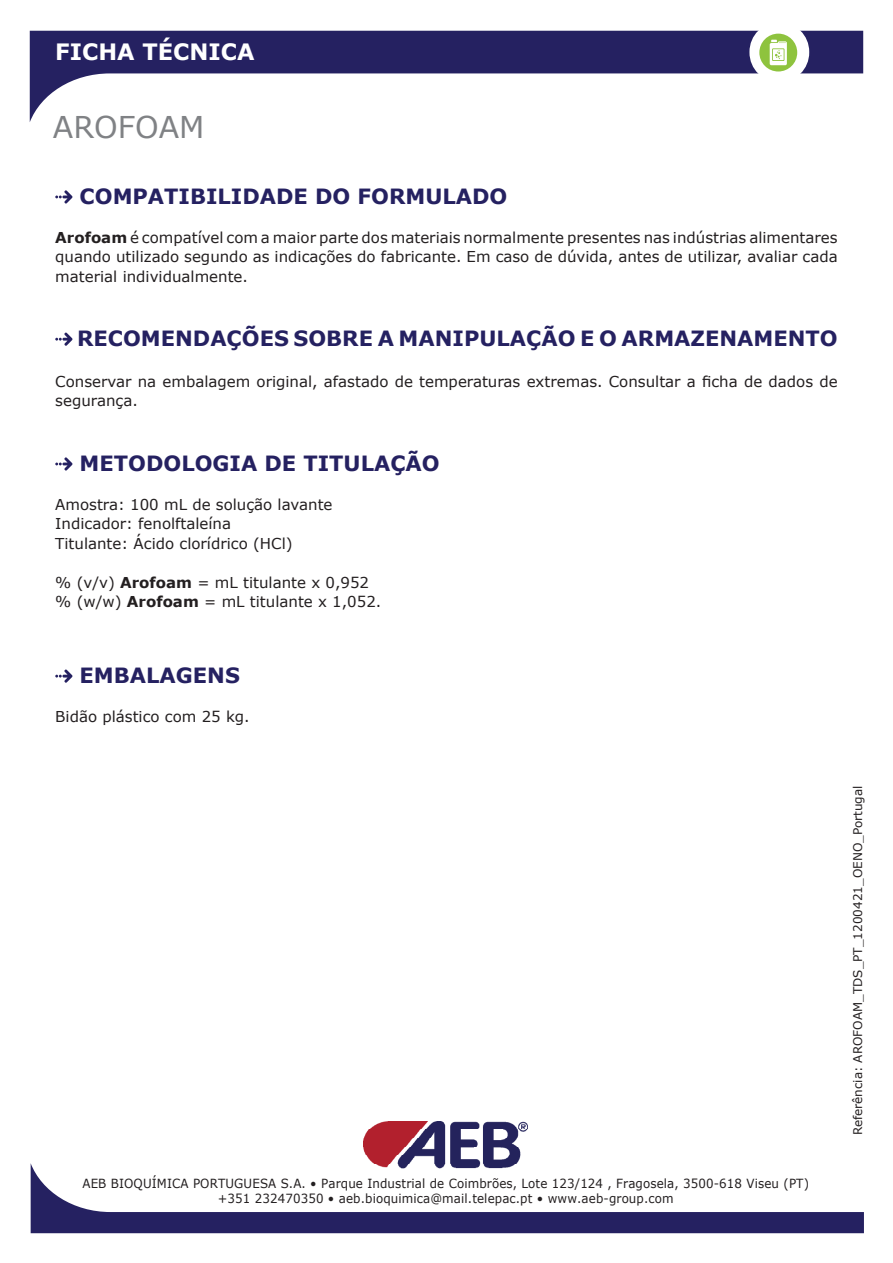
<style>
.page{position:relative;width:893px;height:1263px;background:#fff}
.page>*{position:absolute;margin:0;border:0;box-sizing:border-box;transform-origin:0 0}
.t1{font:30px "Verdana";color:#808285}
.t2{font:700 22.5px "Verdana";color:#fff}
.t3{font:700 21px "Verdana";color:#252161}
.t4{font:15px/19.5px "Verdana";color:#231f20}
.t5{font:12.6px/15.1px "Verdana";letter-spacing:.01em;color:#231f20;text-align:center;scale:.94 1}
.t6{font:12px "Verdana";color:#231f20}
.s1{font-weight:700}
</style>
<div class="page">
<img style="left:363px;top:1121px;width:165px;height:42px">
<svg style="left:31px;top:1163px;width:833px;height:70px"></svg>
<svg style="left:30px;top:31px;width:833px;height:91px"></svg>
<div style="left:749px;top:22px;width:60px;height:60px;background:#fff;border-radius:30px"></div>
<div style="left:759px;top:34px;width:38px;height:38px;background:#8ec33e;border-radius:50%"></div>
<svg style="left:770px;top:40px;width:17px;height:25px"></svg>
<svg style="left:55px;top:190px;width:17px;height:13px"></svg>
<svg style="left:55px;top:333px;width:17px;height:13px"></svg>
<svg style="left:55px;top:457px;width:17px;height:13px"></svg>
<svg style="left:55px;top:669px;width:17px;height:14px"></svg>
<h2 class="t2" style="left:55px;top:35px;width:201px">FICHA TÉCNICA</h2>
<h1 class="t1" style="left:53px;top:107px;width:153px">AROFOAM</h1>
<h3 class="t3" style="left:80px;top:181px;width:429px">COMPATIBILIDADE DO FORMULADO</h3>
<p class="t4" style="left:55px;top:227px;width:784px;text-align:justify"><span class="s1">Arofoam</span> é compatível com a maior parte dos materiais normalmente presentes nas indústrias alimentares quando utilizado segundo as indicações do fabricante. Em caso de dúvida, antes de utilizar, avaliar cada material individualmente.</p>
<h3 class="t3" style="left:77px;top:323px;width:762px">RECOMENDAÇÕES SOBRE A MANIPULAÇÃO E O ARMAZENAMENTO</h3>
<p class="t4" style="left:55px;top:371px;width:784px">Conservar na embalagem original, afastado de temperaturas extremas. Consultar a ficha de dados de segurança.</p>
<h3 class="t3" style="left:80px;top:448px;width:362px">METODOLOGIA DE TITULAÇÃO</h3>
<p class="t4" style="left:55px;top:494px;width:279px">Amostra: 100 mL de solução lavante<br>Indicador: fenolftaleína<br>Titulante: Ácido clorídrico (HCl)</p>
<p class="t4" style="left:55px;top:572px;width:328px">% (v/v) <span class="s1">Arofoam</span> = mL titulante x 0,952 % (w/w) <span class="s1">Arofoam</span> = mL titulante x 1,052.</p>
<h3 class="t3" style="left:80px;top:660px;width:162px">EMBALAGENS</h3>
<p class="t4" style="left:55px;top:706px;width:196px">Bidão plástico com 25 kg.</p>
<p class="t5" style="left:82px;top:1175px;width:774px">AEB BIOQUÍMICA PORTUGUESA S.A. • Parque Industrial de Coimbrões, Lote 123/124 , Fragosela, 3500-618 Viseu (PT) +351 232470350 • aeb.bioquimica@mail.telepac.pt • www.aeb-group.com</p>
<p class="t6" style="left:850px;top:1135px;width:351px;rotate:-90deg">Referência: AROFOAM_TDS_PT_1200421_OENO_Portugal</p>
</div>
